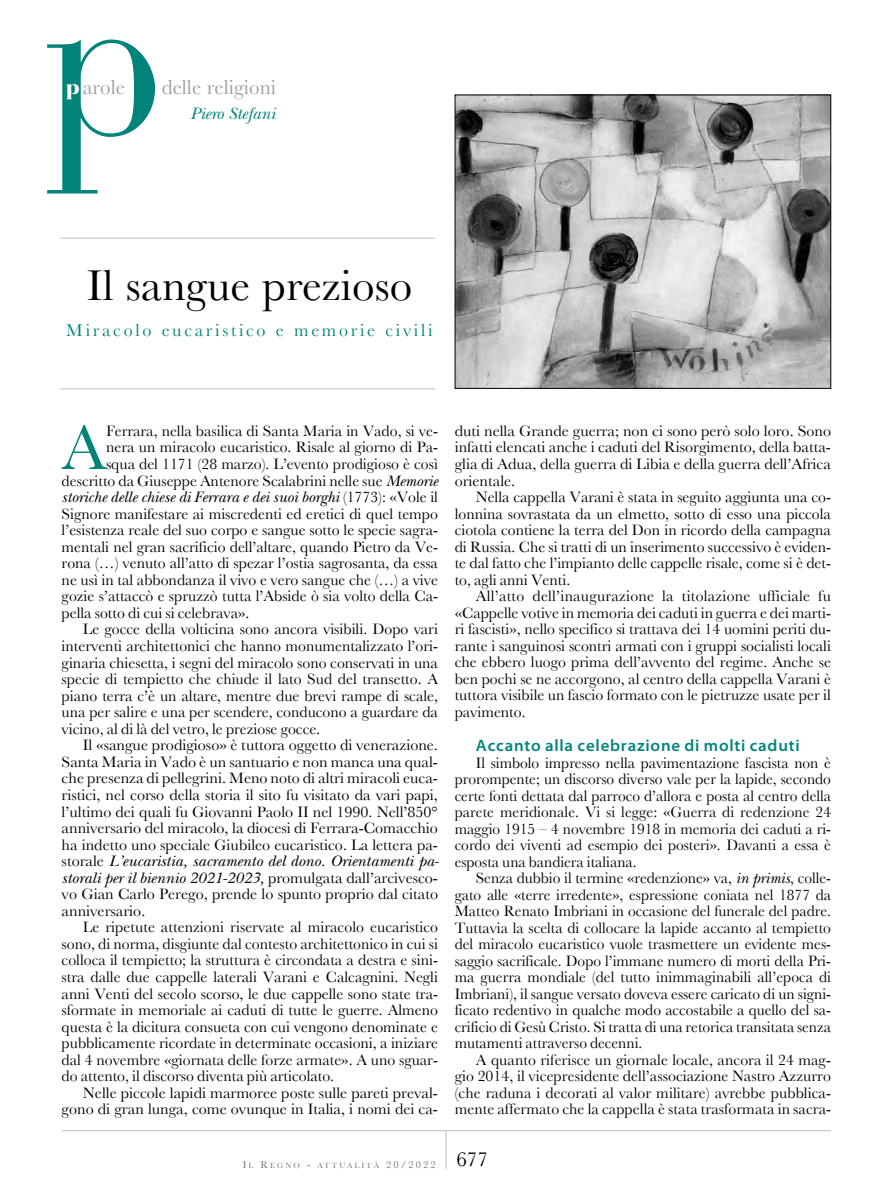
<style>
.page{position:relative;width:893px;height:1191px;background:#fff}
.page>*{position:absolute;margin:0;border:0;box-sizing:border-box;transform-origin:0 0}
.t1{font:219.3px "Bauer Bodoni Std";color:#00837b}
.t2{font:65.55px "Baskerville";color:#00837b}
.t3{font:45px "Baskerville";color:#000}
.t4{font:21px "Baskerville";color:#9c9e9f}
.t5{font:18px "Baskerville";letter-spacing:.15em;color:#00837b}
.t6{font:italic 17.25px "New Baskerville Std";color:#00837b}
.t7{font:600 semi-expanded 16.5px "Myriad Pro";letter-spacing:.05em;color:#00837b;scale:.95 1}
.t8{font:15.75px/16.5px "Baskerville";color:#000;text-align:justify}
.t9{font:italic 15.75px/16.5px "New Baskerville Std";color:#000}
.t10{font:7.8px "Baskerville";letter-spacing:.265em;color:#707172}
.s1{font-family:"Bauer Bodoni Std";font-weight:900;color:#fff}
.s2{font-family:"New Baskerville Std";font-style:italic}
.s3{font-family:"Baskerville";font-style:normal}
.s4{font-size:10.5px}
</style>
<div class="page">
<hr style="left:60px;top:238px;width:375px;height:1px;background:#bbbdbe">
<img style="left:457px;top:97px;width:372px;height:289px">
<div style="left:455px;top:95px;width:376px;height:293px;border:1px solid #000"></div>
<hr style="left:60px;top:388px;width:375px;height:1px;background:#bbbdbe">
<hr style="left:62px;top:1130px;width:769px;height:1px;background:#bbbdbe">
<hr style="left:446px;top:1130px;width:1px;height:39px;background:#bbbdbe">
<h1 class="t1" style="left:45px;top:-72px;width:123px">p</h1>
<h3 class="t4" style="left:66px;top:75px;width:61px"><span class="s1">p</span>arole</h3>
<h3 class="t4" style="left:162px;top:75px;width:116px">delle religioni</h3>
<p class="t6" style="left:190px;top:103px;width:87px">Piero Stefani</p>
<h3 class="t3" style="left:87px;top:259px;width:327px">Il sangue prezioso</h3>
<p class="t5" style="left:66px;top:319px;width:368px">Miracolo eucaristico e memorie civili</p>
<h2 class="t2" style="left:62px;top:409px;width:46px">A</h2>
<p class="t8" style="left:62px;top:422px;width:378px;text-align:right">Ferrara, nella basilica di Santa Maria in Vado, si ve-<br>nera un miracolo eucaristico. Risale al giorno di Pa-<br>squa del 1171 (28 marzo). L’evento prodigioso è così descritto da Giuseppe Antenore Scalabrini nelle sue <span class="s2">Memorie</span></p>
<p class="t9" style="left:62px;top:489px;width:378px">storiche delle chiese di Ferrara e dei suoi borghi <span class="s3">(1773): «Vole il</span></p>
<p class="t8" style="left:62px;top:505px;width:378px">Signore manifestare ai miscredenti ed eretici di quel tempo l’esistenza reale del suo corpo e sangue sotto le specie sagra&shy;mentali nel gran sacrificio dell’altare, quando Pietro da Ve&shy;rona (…) venuto all’atto di spezar l’ostia sagrosanta, da essa ne usì in tal abbondanza il vivo e vero sangue che (…) a vive gozie s’attaccò e spruzzò tutta l’Abside ò sia volto della Ca&shy;pella sotto di cui si celebrava».</p>
<p class="t8" style="left:62px;top:621px;width:378px;text-indent:21px">Le gocce della volticina sono ancora visibili. Dopo vari interventi architettonici che hanno monumentalizzato l’ori&shy;ginaria chiesetta, i segni del miracolo sono conservati in una specie di tempietto che chiude il lato Sud del transetto. A piano terra c’è un altare, mentre due brevi rampe di scale, una per salire e una per scendere, conducono a guardare da vicino, al di là del vetro, le preziose gocce.</p>
<p class="t8" style="left:62px;top:737px;width:378px;text-indent:21px">Il «sangue prodigioso» è tuttora oggetto di venerazione.<br>Santa Maria in Vado è un santuario e non manca una qual&shy;che presenza di pellegrini. Meno noto di altri miracoli euca&shy;ristici, nel corso della storia il sito fu visitato da vari papi, l’ultimo dei quali fu Giovanni Paolo II nel 1990. Nell’850° anniversario del miracolo, la diocesi di Ferrara-Comacchio ha indetto uno speciale Giubileo eucaristico. La lettera pa-</p>
<p class="t9" style="left:62px;top:853px;width:379px"><span class="s3">storale</span> L’eucaristia, sacramento del dono. Orientamenti pa&shy;storali per il biennio 2021-2023, <span class="s3">promulgata dall’arcivesco-</span></p>
<p class="t8" style="left:62px;top:885px;width:378px">vo Gian Carlo Perego, prende lo spunto proprio dal citato anniversario.</p>
<p class="t8" style="left:62px;top:919px;width:378px;text-indent:21px">Le ripetute attenzioni riservate al miracolo eucaristico sono, di norma, disgiunte dal contesto architettonico in cui si colloca il tempietto; la struttura è circondata a destra e sini&shy;stra dalle due cappelle laterali Varani e Calcagnini. Negli anni Venti del secolo scorso, le due cappelle sono state tra&shy;sformate in memoriale ai caduti di tutte le guerre. Almeno questa è la dicitura consueta con cui vengono denominate e pubblicamente ricordate in determinate occasioni, a iniziare dal 4 novembre «giornata delle forze armate». A uno sguar&shy;do attento, il discorso diventa più articolato.</p>
<p class="t8" style="left:62px;top:1084px;width:378px;text-align:right">Nelle piccole lapidi marmoree poste sulle pareti preval&shy;gono di gran lunga, come ovunque in Italia, i nomi dei ca-</p>
<p class="t8" style="left:455px;top:422px;width:378px">duti nella Grande guerra; non ci sono però solo loro. Sono infatti elencati anche i caduti del Risorgimento, della batta&shy;glia di Adua, della guerra di Libia e della guerra dell’Africa orientale.</p>
<p class="t8" style="left:455px;top:488px;width:378px;text-indent:21px">Nella cappella Varani è stata in seguito aggiunta una co&shy;lonnina sovrastata da un elmetto, sotto di esso una piccola ciotola contiene la terra del Don in ricordo della campagna di Russia. Che si tratti di un inserimento successivo è eviden&shy;te dal fatto che l’impianto delle cappelle risale, come si è det&shy;to, agli anni Venti.</p>
<p class="t8" style="left:455px;top:587px;width:378px;text-indent:21px">All’atto dell’inaugurazione la titolazione ufficiale fu «Cappelle votive in memoria dei caduti in guerra e dei marti&shy;ri fascisti», nello specifico si trattava dei 14 uomini periti du&shy;rante i sanguinosi scontri armati con i gruppi socialisti locali che ebbero luogo prima dell’avvento del regime. Anche se ben pochi se ne accorgono, al centro della cappella Varani è tuttora visibile un fascio formato con le pietruzze usate per il pavimento.</p>
<p class="t7" style="left:476px;top:736px;width:342px">Accanto alla celebrazione di molti caduti</p>
<p class="t8" style="left:455px;top:754px;width:378px;text-indent:21px">Il simbolo impresso nella pavimentazione fascista non è prorompente; un discorso diverso vale per la lapide, secondo certe fonti dettata dal parroco d’allora e posta al centro della parete meridionale. Vi si legge: «Guerra di redenzione 24 maggio 1915 – 4 novembre 1918 in memoria dei caduti a ri&shy;cordo dei viventi ad esempio dei posteri». Davanti a essa è esposta una bandiera italiana.</p>
<p class="t8" style="left:455px;top:869px;width:378px;text-indent:21px">Senza dubbio il termine «redenzione» va, <span class="s2">in primis</span>, colle&shy;gato alle «terre irredente», espressione coniata nel 1877 da Matteo Renato Imbriani in occasione del funerale del padre.<br>Tuttavia la scelta di collocare la lapide accanto al tempietto del miracolo eucaristico vuole trasmettere un evidente mes&shy;saggio sacrificale. Dopo l’immane numero di morti della Pri&shy;ma guerra mondiale (del tutto inimmaginabili all’epoca di Imbriani), il sangue versato doveva essere caricato di un signi&shy;ficato redentivo in qualche modo accostabile a quello del sa&shy;crificio di Gesù Cristo. Si tratta di una retorica transitata senza mutamenti attraverso decenni.</p>
<p class="t8" style="left:455px;top:1051px;width:378px;text-indent:21px">A quanto riferisce un giornale locale, ancora il 24 mag&shy;gio 2014, il vicepresidente dell’associazione Nastro Azzurro (che raduna i decorati al valor militare) avrebbe pubblica&shy;mente affermato che la cappella è stata trasformata in sacra-</p>
<p class="t10" style="left:243px;top:1160px;width:247px"><span class="s4">I</span>L <span class="s4">R</span>EGNO <span class="s4">-</span> ATTUALITÀ <span class="s4">20/2022</span> <sup>677</sup></p>
</div>
